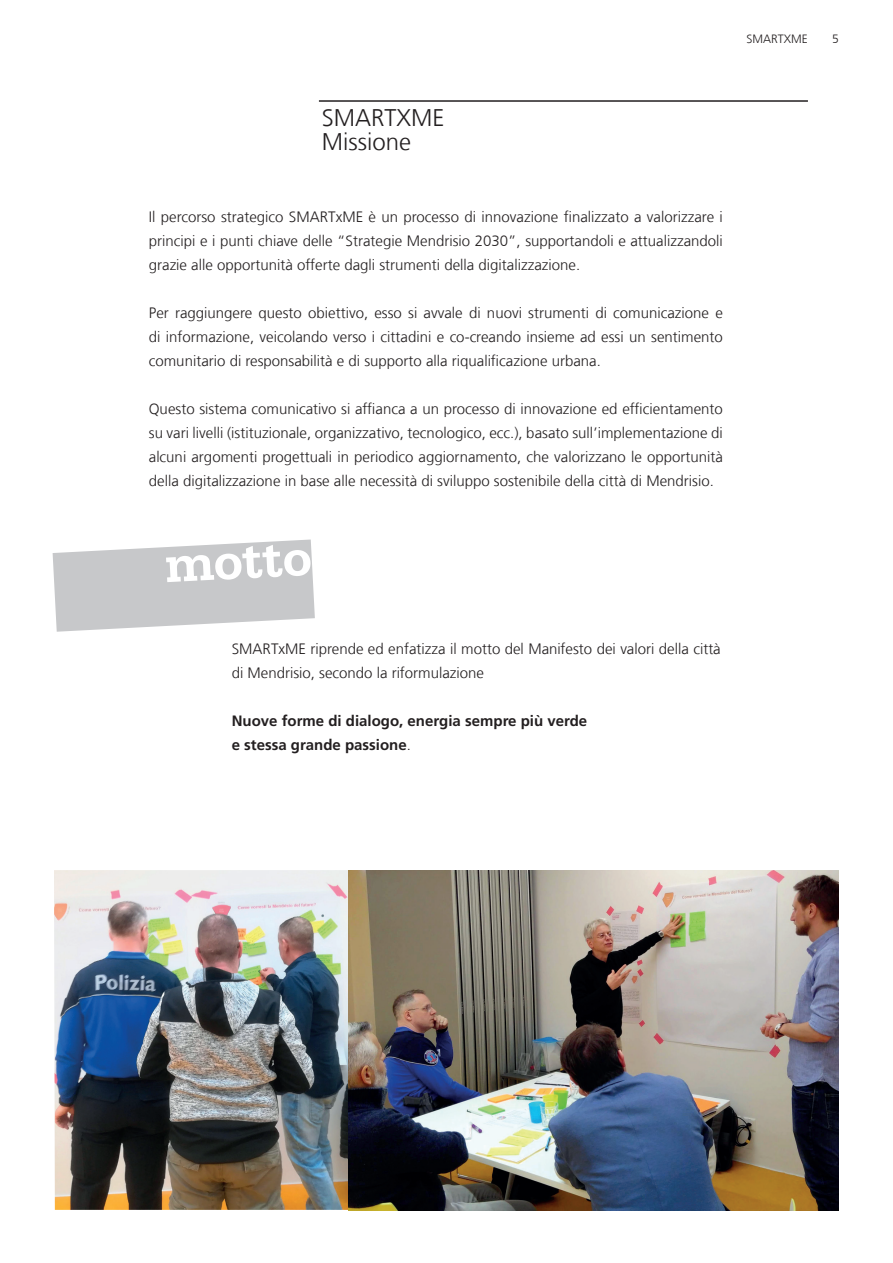
<style>
.page{position:relative;width:893px;height:1263px;background:#fff}
.page>*{position:absolute;margin:0;border:0;box-sizing:border-box;transform-origin:0 0}
.t1{font:700 52.5px "Serifa LT";color:#fff}
.t2{font:300 24px/24px "Frutiger LT Com";color:#231f20}
.t3{font:300 15px/24px "Frutiger LT Com";color:#231f20;text-align:justify}
.t4{font:700 15px/24px "Frutiger LT Com";color:#231f20}
.t5{font:300 12px "Frutiger LT Com";color:#231f20}
.s1{font-weight:300}
</style>
<div class="page">
<hr style="left:319px;top:100px;width:489px;height:2px;background:#231f20">
<svg style="left:53px;top:539px;width:262px;height:93px"></svg>
<img style="left:54px;top:870px;width:784px;height:340px">
<p class="t5" style="left:746px;top:32px;width:63px">SMARTXME</p>
<p class="t5" style="left:832px;top:32px;width:8px">5</p>
<h2 class="t2" style="left:322px;top:106px;width:124px">SMARTXME<br>Missione</h2>
<p class="t3" style="left:149px;top:205px;width:576px">Il percorso strategico SMARTxME è un processo di innovazione finalizzato a valorizzare i principi e i punti chiave delle “Strategie Mendrisio 2030”, supportandoli e attualizzandoli grazie alle opportunità offerte dagli strumenti della digitalizzazione.</p>
<p class="t3" style="left:149px;top:301px;width:576px">Per raggiungere questo obiettivo, esso si avvale di nuovi strumenti di comunicazione e di informazione, veicolando verso i cittadini e co-creando insieme ad essi un sentimento comunitario di responsabilità e di supporto alla riqualificazione urbana.</p>
<p class="t3" style="left:149px;top:397px;width:576px">Questo sistema comunicativo si affianca a un processo di innovazione ed efficientamento su vari livelli (istituzionale, organizzativo, tecnologico, ecc.), basato sull’implementazione di alcuni argomenti progettuali in periodico aggiornamento, che valorizzano le opportunità della digitalizzazione in base alle necessità di sviluppo sostenibile della città di Mendrisio.</p>
<h1 class="t1" style="left:163px;top:534px;width:148px;rotate:-3deg">motto</h1>
<p class="t3" style="left:232px;top:637px;width:491px">SMARTxME riprende ed enfatizza il motto del Manifesto dei valori della città di Mendrisio, secondo la riformulazione</p>
<p class="t4" style="left:232px;top:709px;width:357px">Nuove forme di dialogo, energia sempre più verde e stessa grande passione<span class="s1">.</span></p>
</div>
